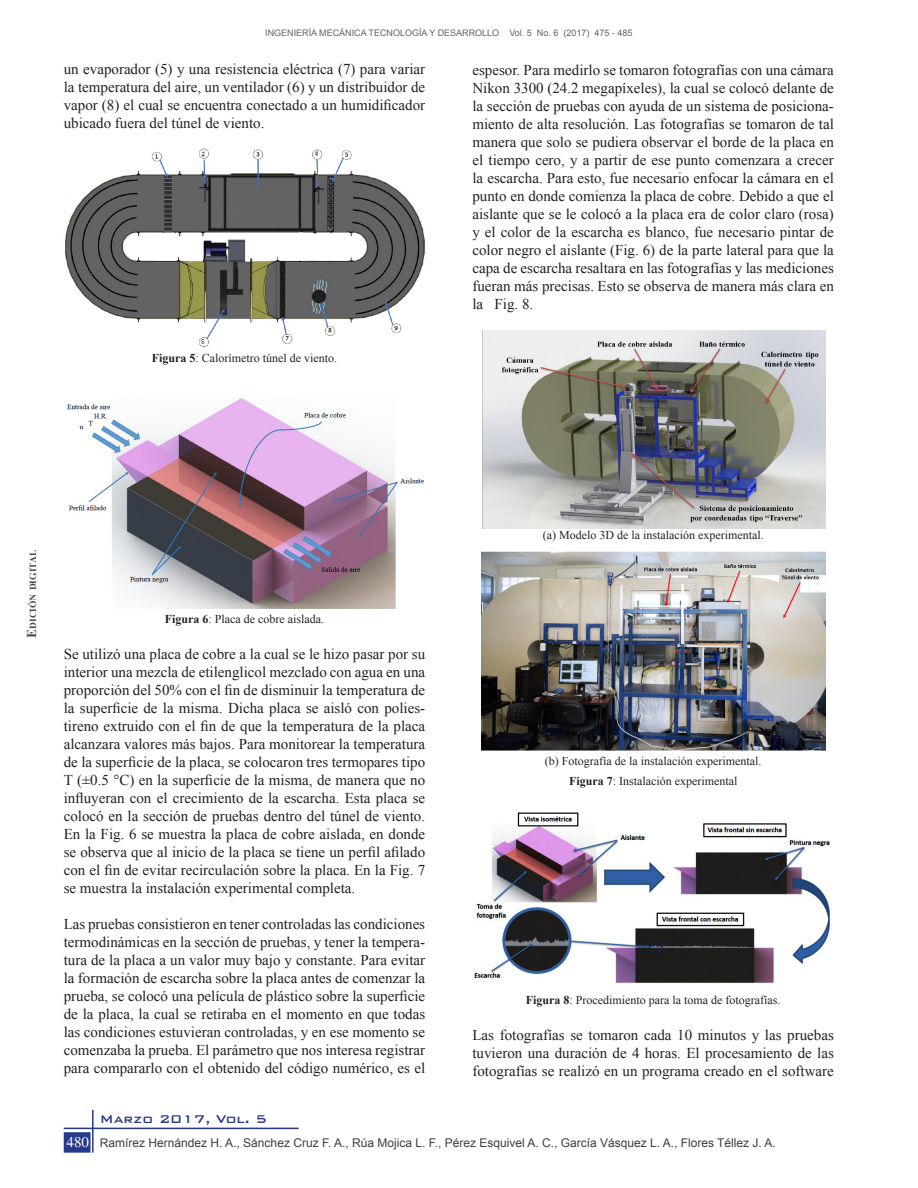
<style>
.page{position:relative;width:918px;height:1188px;background:#fff}
.page>*{position:absolute;margin:0;border:0;box-sizing:border-box;transform-origin:0 0}
.t1{font:15px/18px "Times New Roman";color:#231f20;text-align:justify}
.t2{font:500 15px "Bank Gothic BT";color:#27398a}
.t3{font:15px "Times";color:#fff}
.t4{font:12px "Times New Roman";color:#231f20}
.t5{font:12px "Arial";color:#3e3e3f}
.t6{font:700 9.45px "Times New Roman";color:#4b4c4d}
.Normal_somim{font:9px "Arial";color:#636366}
.s1{font-weight:700}
.s2{font-size:13.5px}
</style>
<div class="page">
<div style="left:64px;top:1132px;width:27px;height:21px;background:#27398a;border:2px solid #27398a"></div>
<hr style="left:92px;top:1110px;width:2px;height:43px;background:#27398a">
<hr style="left:64px;top:1128px;width:235px;height:1px;background:#27398a">
<img style="left:65px;top:149px;width:360px;height:198px">
<img style="left:67px;top:398px;width:357px;height:210px">
<img style="left:482px;top:330px;width:343px;height:199px">
<img style="left:481px;top:552px;width:344px;height:199px">
<img style="left:473px;top:812px;width:357px;height:172px">
<p class="Normal_somim" style="left:265px;top:27px;width:369px">INGENIERÍA MECÁNICA TECNOLOGÍA Y DESARROLLO Vol. 5 No. 6 (2017) 475 - 485</p>
<p class="t1" style="left:64px;top:59px;width:363px">un evaporador (5) y una resistencia eléctrica (7) para variar la temperatura del aire, un ventilador (6) y un distribuidor de vapor (8) el cual se encuentra conectado a un humidificador ubicado fuera del túnel de viento.</p>
<p class="t4" style="left:152px;top:350px;width:187px"><span class="s1">Figura 5</span>: Calorímetro túnel de viento.</p>
<p class="t1" style="left:472px;top:60px;width:363px">espesor. Para medirlo se tomaron fotografías con una cámara Nikon 3300 (24.2 megapíxeles), la cual se colocó delante de la sección de pruebas con ayuda de un sistema de posiciona&shy;miento de alta resolución. Las fotografías se tomaron de tal manera que solo se pudiera observar el borde de la placa en el tiempo cero, y a partir de ese punto comenzara a crecer la escarcha. Para esto, fue necesario enfocar la cámara en el punto en donde comienza la placa de cobre. Debido a que el aislante que se le colocó a la placa era de color claro (rosa) y el color de la escarcha es blanco, fue necesario pintar de color negro el aislante (Fig. 6) de la parte lateral para que la capa de escarcha resaltara en las fotografías y las mediciones fueran más precisas. Esto se observa de manera más clara en la Fig. 8.</p>
<p class="t6" style="left:26px;top:638px;width:89px;rotate:-90deg"><span class="s2">E</span>dición digital</p>
<p class="t4" style="left:165px;top:611px;width:161px"><span class="s1">Figura 6</span>: Placa de cobre aislada.</p>
<p class="t1" style="left:64px;top:644px;width:363px">Se utilizó una placa de cobre a la cual se le hizo pasar por su interior una mezcla de etilenglicol mezclado con agua en una proporción del 50% con el fin de disminuir la temperatura de la superficie de la misma. Dicha placa se aisló con polies&shy;tireno extruido con el fin de que la temperatura de la placa alcanzara valores más bajos. Para monitorear la temperatura de la superficie de la placa, se colocaron tres termopares tipo T (±0.5 °C) en la superficie de la misma, de manera que no influyeran con el crecimiento de la escarcha. Esta placa se colocó en la sección de pruebas dentro del túnel de viento.<br>En la Fig. 6 se muestra la placa de cobre aislada, en donde se observa que al inicio de la placa se tiene un perfil afilado con el fin de evitar recirculación sobre la placa. En la Fig. 7 se muestra la instalación experimental completa.</p>
<p class="t1" style="left:64px;top:914px;width:363px">Las pruebas consistieron en tener controladas las condiciones termodinámicas en la sección de pruebas, y tener la tempera&shy;tura de la placa a un valor muy bajo y constante. Para evitar la formación de escarcha sobre la placa antes de comenzar la prueba, se colocó una película de plástico sobre la superficie de la placa, la cual se retiraba en el momento en que todas las condiciones estuvieran controladas, y en ese momento se comenzaba la prueba. El parámetro que nos interesa registrar para compararlo con el obtenido del código numérico, es el</p>
<p class="t2" style="left:100px;top:1110px;width:169px">Marzo 2017, Vol. 5</p>
<p class="t4" style="left:543px;top:527px;width:222px">(a) Modelo 3D de la instalación experimental.</p>
<p class="t4" style="left:545px;top:753px;width:218px">(b) Fotografía de la instalación experimental.</p>
<p class="t4" style="left:569px;top:773px;width:170px"><span class="s1">Figura 7</span>: Instalación experimental</p>
<p class="t4" style="left:526px;top:992px;width:256px"><span class="s1">Figura 8</span>: Procedimiento para la toma de fotografías.</p>
<p class="t1" style="left:472px;top:1026px;width:363px">Las fotografías se tomaron cada 10 minutos y las pruebas tuvieron una duración de 4 horas. El procesamiento de las fotografías se realizó en un programa creado en el software</p>
<p class="t3" style="left:67px;top:1134px;width:24px">480</p>
<p class="t5" style="left:100px;top:1135px;width:678px">Ramírez Hernández H. A., Sánchez Cruz F. A., Rúa Mojica L. F., Pérez Esquivel A. C., García Vásquez L. A., Flores Téllez J. A.</p>
</div>
